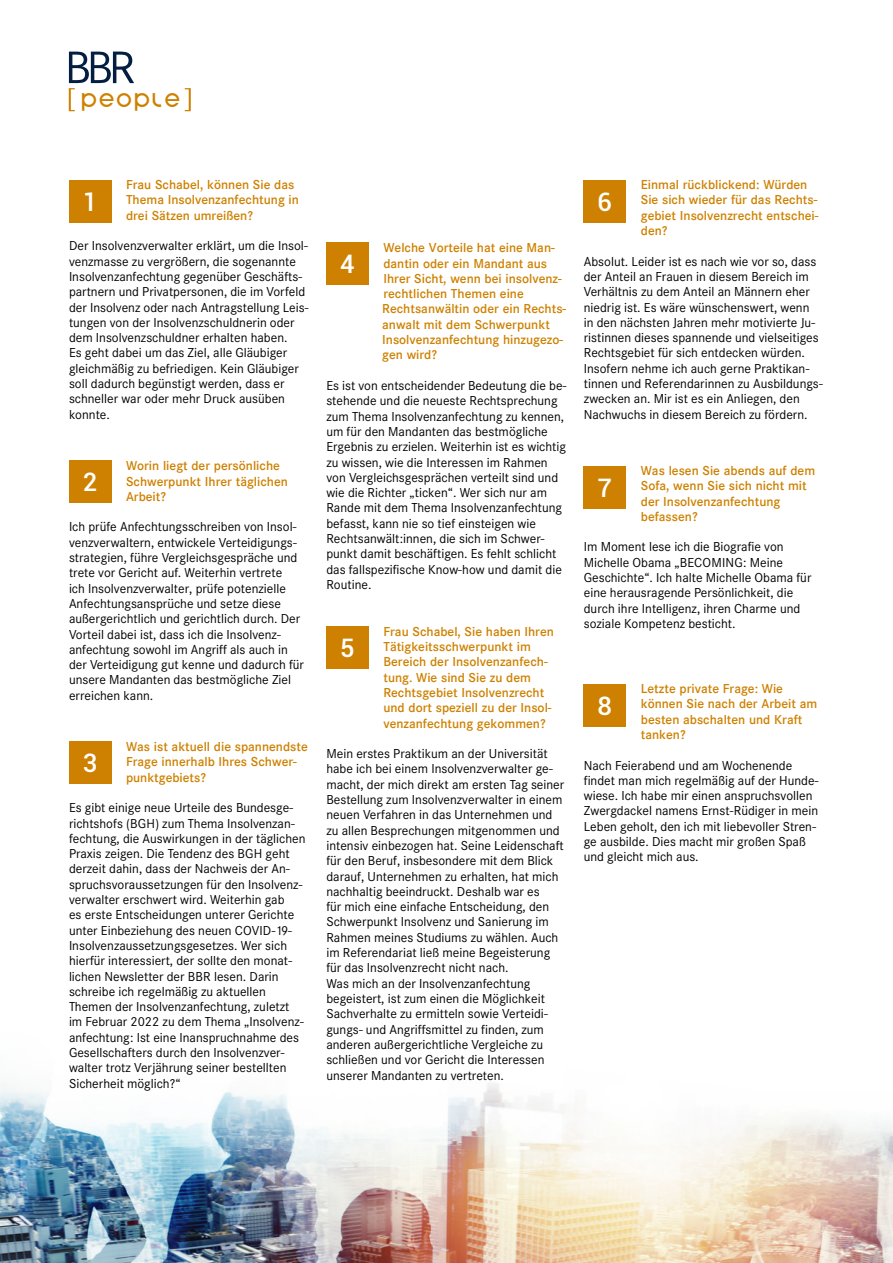
<style>
.page{position:relative;width:893px;height:1263px;background:#fff}
.page>*{position:absolute;margin:0;border:0;box-sizing:border-box;transform-origin:0 0}
.t1{font:500 25.5px "Roboto";color:#fff}
.t2{font:20.25px "Edition";letter-spacing:.1em;color:#ce8100}
.t3{font:12.75px/15.3px "Corporate SBQ";color:#000}
.t4{font:500 12.75px/15.3px "Corporate SBQ";color:#ce8100}
</style>
<div class="page">
<img style="left:0;top:1083px;width:893px;height:180px">
<div style="left:69px;top:180px;width:42px;height:42px;background:#ce8100"></div>
<div style="left:326px;top:626px;width:42px;height:42px;background:#ce8100"></div>
<div style="left:69px;top:742px;width:42px;height:42px;background:#ce8100"></div>
<div style="left:326px;top:243px;width:42px;height:42px;background:#ce8100"></div>
<div style="left:69px;top:461px;width:42px;height:42px;background:#ce8100"></div>
<div style="left:584px;top:180px;width:42px;height:42px;background:#ce8100"></div>
<div style="left:584px;top:466px;width:42px;height:42px;background:#ce8100"></div>
<div style="left:584px;top:684px;width:42px;height:42px;background:#ce8100"></div>
<svg style="left:69px;top:52px;width:65px;height:59px"></svg>
<svg style="left:185px;top:88px;width:6px;height:23px"></svg>
<h2 class="t2" style="left:82px;top:93px;width:100px">PEOPLE</h2>
<p class="t4" style="left:126px;top:178px;width:174px">Frau Schabel, können Sie das<br>Thema Insolvenzanfechtung in drei Sätzen umreißen?</p>
<p class="t3" style="left:69px;top:239px;width:241px">Der Insolvenzverwalter erklärt, um die Insol&shy;venzmasse zu vergrößern, die sogenannte Insolvenzanfechtung gegenüber Geschäfts&shy;partnern und Privatpersonen, die im Vorfeld der Insolvenz oder nach Antragstellung Leis&shy;tungen von der Insolvenzschuldnerin oder dem Insolvenzschuldner erhalten haben.<br>Es geht dabei um das Ziel, alle Gläubiger gleichmäßig zu befriedigen. Kein Gläubiger soll dadurch begünstigt werden, dass er schneller war oder mehr Druck ausüben konnte.</p>
<h1 class="t1" style="left:83px;top:187px;width:16px">1</h1>
<p class="t4" style="left:126px;top:459px;width:163px">Worin liegt der persönliche<br>Schwerpunkt Ihrer täglichen<br>Arbeit?</p>
<p class="t3" style="left:69px;top:521px;width:237px">Ich prüfe Anfechtungsschreiben von Insol&shy;venzverwaltern, entwickele Verteidigungs&shy;strategien, führe Vergleichsgespräche und trete vor Gericht auf. Weiterhin vertrete<br>ich Insolvenzverwalter, prüfe potenzielle Anfechtungsansprüche und setze diese außergerichtlich und gerichtlich durch. Der Vorteil dabei ist, dass ich die Insolvenz&shy;anfechtung sowohl im Angriff als auch in der Verteidigung gut kenne und dadurch für unsere Mandanten das bestmögliche Ziel erreichen kann.</p>
<h1 class="t1" style="left:83px;top:467px;width:16px">2</h1>
<p class="t4" style="left:126px;top:740px;width:183px">Was ist aktuell die spannendste<br>Frage innerhalb Ihres Schwer&shy;punktgebiets?</p>
<p class="t3" style="left:69px;top:801px;width:238px">Es gibt einige neue Urteile des Bundesge&shy;richtshofs (BGH) zum Thema Insolvenzan&shy;fechtung, die Auswirkungen in der täglichen Praxis zeigen. Die Tendenz des BGH geht derzeit dahin, dass der Nachweis der An&shy;spruchsvoraussetzungen für den Insolvenz&shy;verwalter erschwert wird. Weiterhin gab<br>es erste Entscheidungen unterer Gerichte unter Einbeziehung des neuen COVID-19- Insolvenzaussetzungsgesetzes. Wer sich hierfür interessiert, der sollte den monat&shy;lichen Newsletter der BBR lesen. Darin schreibe ich regelmäßig zu aktuellen Themen der Insolvenzanfechtung, zuletzt im Februar 2022 zu dem Thema „Insolvenz&shy;anfechtung: Ist eine Inanspruchnahme des Gesellschafters durch den Insolvenzver&shy;walter trotz Verjährung seiner bestellten Sicherheit möglich?“</p>
<h1 class="t1" style="left:83px;top:749px;width:16px">3</h1>
<p class="t4" style="left:382px;top:241px;width:185px">Welche Vorteile hat eine Man&shy;dantin oder ein Mandant aus<br>Ihrer Sicht, wenn bei insolvenz&shy;rechtlichen Themen eine<br>Rechtsanwältin oder ein Rechts&shy;anwalt mit dem Schwerpunkt<br>Insolvenzanfechtung hinzugezo&shy;gen wird?</p>
<p class="t3" style="left:326px;top:379px;width:241px">Es ist von entscheidender Bedeutung die be&shy;stehende und die neueste Rechtsprechung zum Thema Insolvenzanfechtung zu kennen, um für den Mandanten das bestmögliche Ergebnis zu erzielen. Weiterhin ist es wichtig zu wissen, wie die Interessen im Rahmen von Vergleichsgesprächen verteilt sind und wie die Richter „ticken“. Wer sich nur am Rande mit dem Thema Insolvenzanfechtung befasst, kann nie so tief einsteigen wie Rechtsanwält:innen, die sich im Schwer&shy;punkt damit beschäftigen. Es fehlt schlicht das fallspezifische Know-how und damit die Routine.</p>
<h1 class="t1" style="left:340px;top:249px;width:16px">4</h1>
<p class="t4" style="left:383px;top:625px;width:172px">Frau Schabel, Sie haben Ihren<br>Tätigkeitsschwerpunkt im<br>Bereich der Insolvenzanfech&shy;tung. Wie sind Sie zu dem<br>Rechtsgebiet Insolvenzrecht und dort speziell zu der Insol&shy;venzanfechtung gekommen?</p>
<p class="t3" style="left:326px;top:747px;width:239px">Mein erstes Praktikum an der Universität habe ich bei einem Insolvenzverwalter ge&shy;macht, der mich direkt am ersten Tag seiner Bestellung zum Insolvenzverwalter in einem neuen Verfahren in das Unternehmen und zu allen Besprechungen mitgenommen und intensiv einbezogen hat. Seine Leidenschaft für den Beruf, insbesondere mit dem Blick darauf, Unternehmen zu erhalten, hat mich nachhaltig beeindruckt. Deshalb war es<br>für mich eine einfache Entscheidung, den Schwerpunkt Insolvenz und Sanierung im Rahmen meines Studiums zu wählen. Auch im Referendariat ließ meine Begeisterung für das Insolvenzrecht nicht nach.<br>Was mich an der Insolvenzanfechtung begeistert, ist zum einen die Möglichkeit Sachverhalte zu ermitteln sowie Verteidi&shy;gungs- und Angriffsmittel zu finden, zum anderen außergerichtliche Vergleiche zu schließen und vor Gericht die Interessen unserer Mandanten zu vertreten.</p>
<h1 class="t1" style="left:340px;top:633px;width:16px">5</h1>
<p class="t4" style="left:641px;top:178px;width:179px">Einmal rückblickend: Würden<br>Sie sich wieder für das Rechts&shy;gebiet Insolvenzrecht entschei&shy;den?</p>
<p class="t3" style="left:584px;top:255px;width:240px">Absolut. Leider ist es nach wie vor so, dass der Anteil an Frauen in diesem Bereich im Verhältnis zu dem Anteil an Männern eher niedrig ist. Es wäre wünschenswert, wenn in den nächsten Jahren mehr motivierte Ju&shy;ristinnen dieses spannende und vielseitiges Rechtsgebiet für sich entdecken würden.<br>Insofern nehme ich auch gerne Praktikan&shy;tinnen und Referendarinnen zu Ausbildungs&shy;zwecken an. Mir ist es ein Anliegen, den Nachwuchs in diesem Bereich zu fördern.</p>
<h1 class="t1" style="left:598px;top:187px;width:16px">6</h1>
<p class="t4" style="left:641px;top:464px;width:176px">Was lesen Sie abends auf dem<br>Sofa, wenn Sie sich nicht mit der Insolvenzanfechtung befassen?</p>
<p class="t3" style="left:584px;top:541px;width:229px">Im Moment lese ich die Biografie von Michelle Obama „BECOMING: Meine Geschichte“. Ich halte Michelle Obama für eine herausragende Persönlichkeit, die durch ihre Intelligenz, ihren Charme und soziale Kompetenz besticht.</p>
<h1 class="t1" style="left:598px;top:473px;width:16px">7</h1>
<p class="t4" style="left:641px;top:682px;width:178px">Letzte private Frage: Wie können Sie nach der Arbeit am besten abschalten und Kraft tanken?</p>
<p class="t3" style="left:584px;top:759px;width:236px">Nach Feierabend und am Wochenende findet man mich regelmäßig auf der Hunde&shy;wiese. Ich habe mir einen anspruchsvollen Zwergdackel namens Ernst-Rüdiger in mein Leben geholt, den ich mit liebevoller Stren&shy;ge ausbilde. Dies macht mir großen Spaß und gleicht mich aus.</p>
<h1 class="t1" style="left:598px;top:691px;width:16px">8</h1>
</div>
